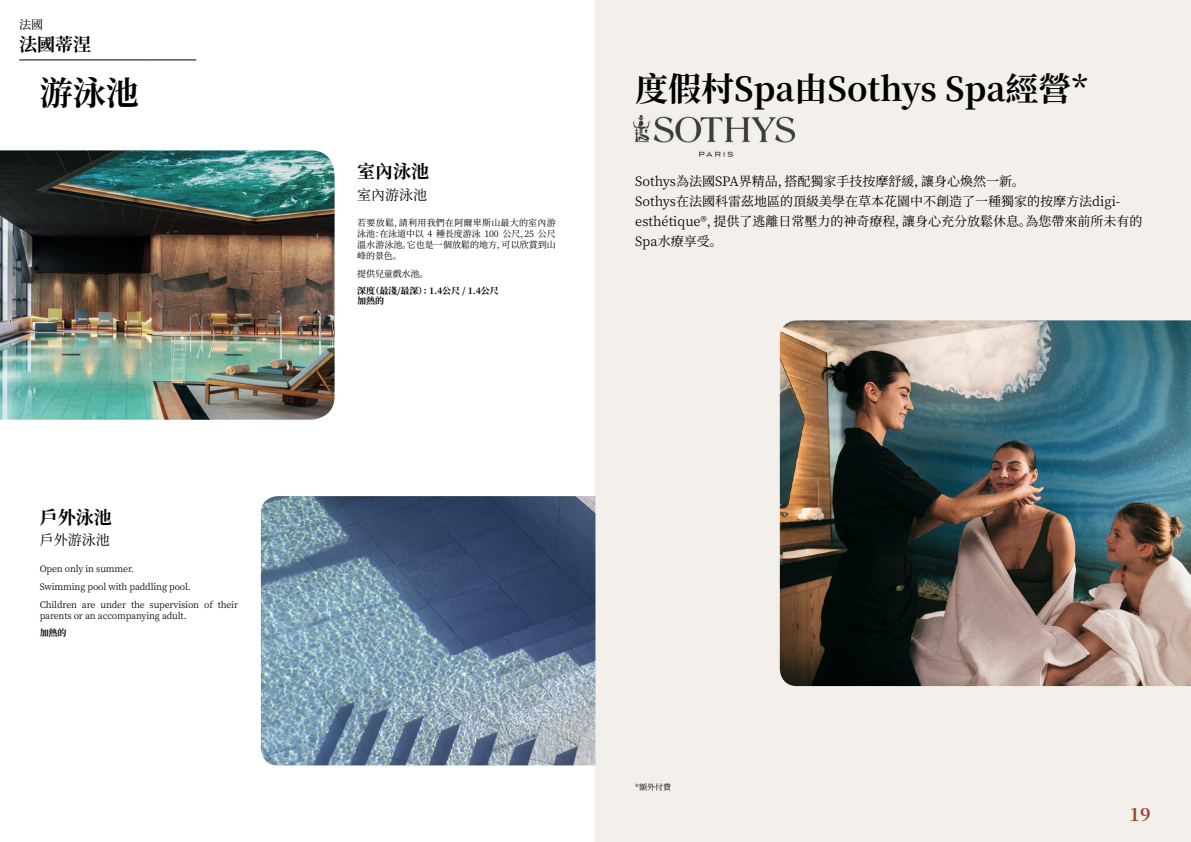
<style>
.page{position:relative;width:1191px;height:842px;background:#fff}
.page>*{position:absolute;margin:0;border:0;box-sizing:border-box;transform-origin:0 0}
.t1{font:700 33px "Noto Serif SC";color:#000}
.t2{font:700 18px "Noto Serif SC";color:#000}
.t3{font:700 18px "Noto Serif SC";color:#9d432c}
.t4{font:14px "Noto Serif SC";color:#000}
.t5{font:13px/20px "Noto Serif SC";color:#000}
.t6{font:12px "Noto Serif SC";color:#000}
.t7{font:9px/11px "Noto Serif SC";letter-spacing:-.015em;color:#000;text-align:justify}
.t8{font:700 9px/10px "Noto Serif SC";letter-spacing:-.015em;color:#000}
.t9{font:8px "Noto Serif SC";color:#000}
</style>
<div class="page">
<div style="left:595px;top:0;width:596px;height:842px;background:#f3f0ec"></div>
<img style="left:780px;top:320px;width:411px;height:366px">
<img style="left:0;top:150px;width:334px;height:270px">
<img style="left:261px;top:496px;width:334px;height:269px">
<svg style="left:20px;top:60px;width:176px;height:1px"></svg>
<img style="left:633px;top:115px;width:162px;height:42px">
<h3 class="t6" style="left:19px;top:17px;width:25px">法國</h3>
<h2 class="t2" style="left:19px;top:34px;width:74px">法國蒂涅</h2>
<h1 class="t1" style="left:40px;top:75px;width:100px">游泳池</h1>
<h1 class="t1" style="left:635px;top:70px;width:454px">度假村Spa由Sothys Spa經營*</h1>
<h2 class="t2" style="left:40px;top:507px;width:73px">戶外泳池</h2>
<h3 class="t4" style="left:40px;top:532px;width:71px">戶外游泳池</h3>
<p class="t7" style="left:40px;top:560px;width:200px;line-height:18.1px;text-align:left">Open only in summer.<br>Swimming pool with paddling pool.<br>Children are under the supervision of their</p>
<p class="t7" style="left:40px;top:610px;width:148px">parents or an accompanying adult.</p>
<p class="t8" style="left:40px;top:628px;width:28px">加熱的</p>
<h2 class="t2" style="left:357px;top:161px;width:73px">室內泳池</h2>
<h3 class="t4" style="left:357px;top:187px;width:71px">室內游泳池</h3>
<p class="t7" style="left:357px;top:217px;width:200px">若要放鬆，請利用我們在阿爾卑斯山最大的室內游泳池：在泳道中以 4 種長度游泳 100 公尺，25 公尺溫水游泳池。它也是一個放鬆的地方，可以欣賞到山峰的景色。</p>
<p class="t7" style="left:357px;top:268px;width:72px">提供兒童戲水池。</p>
<p class="t8" style="left:357px;top:286px;width:143px">深度（最淺/最深）：1.4公尺 / 1.4公尺加熱的</p>
<h3 class="t5" style="left:635px;top:172px;width:509px">Sothys為法國SPA界精品，搭配獨家手技按摩舒緩，讓身心煥然一新。<br>Sothys在法國科雷茲地區的頂級美學在草本花園中不創造了一種獨家的按摩方法digi&shy;esthétique®，提供了逃離日常壓力的神奇療程，讓身心充分放鬆休息。為您帶來前所未有的Spa水療享受。</h3>
<p class="t9" style="left:635px;top:782px;width:37px">*額外付費</p>
<h2 class="t3" style="left:1129px;top:804px;width:23px">19</h2>
</div>
